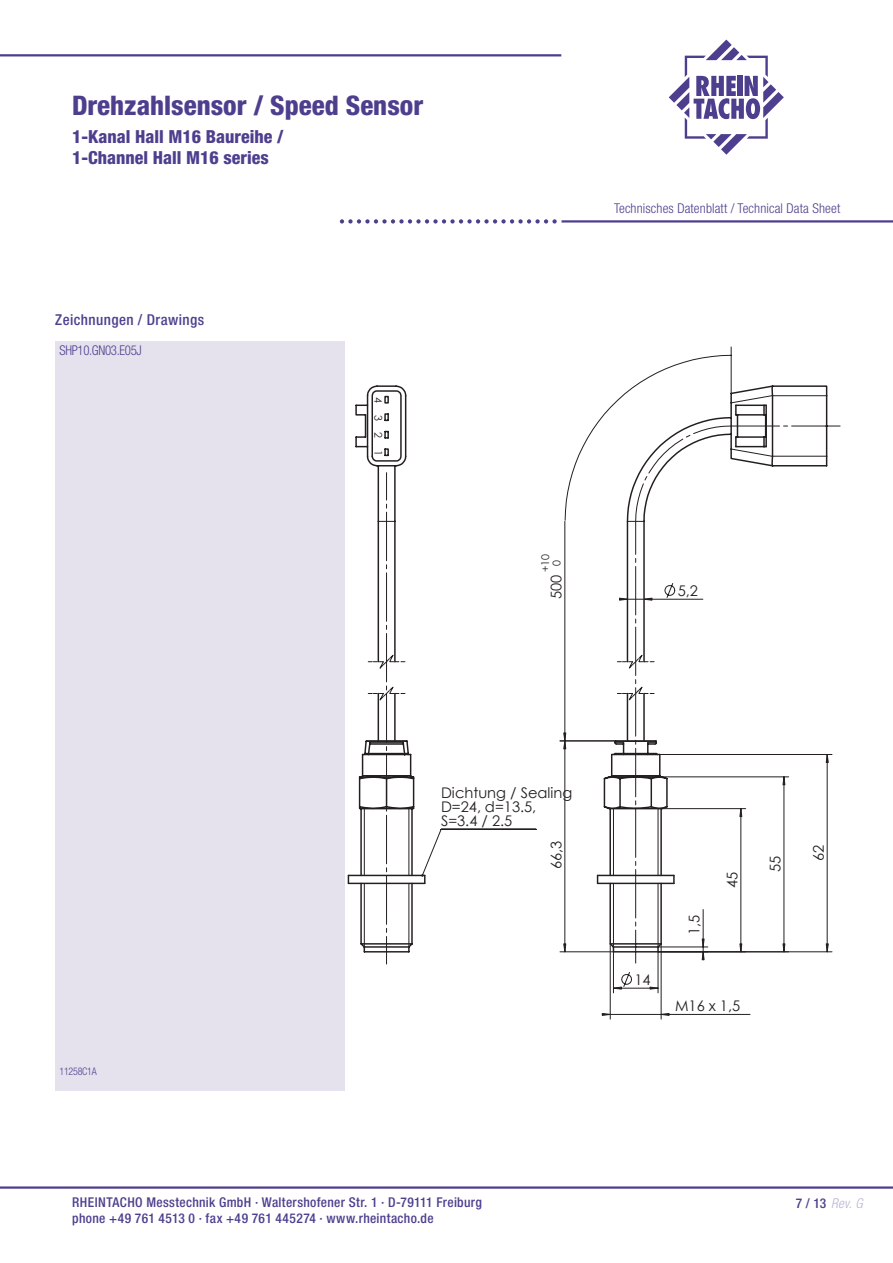
<style>
.page{position:relative;width:893px;height:1263px;background:#fff}
.page>*{position:absolute;margin:0;border:0;box-sizing:border-box;transform-origin:0 0}
.t1{font:800 condensed 27px "Helvetica Neue LT Std";color:#4e3f8e}
.t2{font:800 condensed 18px/21.6px "Helvetica Neue LT Std";color:#4e3f8e}
.t3{font:500 condensed 15px "Helvetica Neue LT Std";letter-spacing:.03em;color:#4e3f8e}
.t4{font:14.7px/14.2px "Century Gothic";color:#231f20}
.t5{font:500 condensed 13.5px/16.5px "Helvetica Neue LT Std";letter-spacing:.025em;color:#4e3f8e}
.t6{font:300 condensed 13.5px "Helvetica Neue LT Std";letter-spacing:.01em;color:#4e3f8e}
.t7{font:300 condensed 13.5px "Helvetica Neue LT Std";letter-spacing:-.025em;color:#4e3f8e;scale:.95 1}
.t8{font:italic 300 condensed 13.5px "Helvetica Neue LT Std";color:#bab3d2}
.t9{font:10.65px/11.2px "Century Gothic";color:#231f20;text-align:center}
.t10{font:300 condensed 10.5px "Helvetica Neue LT Std";letter-spacing:-.025em;color:#4e3f8e;scale:.95 1}
.s1{font-weight:500;font-style:normal;color:#4e3f8e}
</style>
<div class="page">
<hr style="left:0;top:1186px;width:893px;height:3px;background:#4e3f8e">
<svg style="left:669px;top:40px;width:115px;height:115px"></svg>
<hr style="left:561px;top:220px;width:332px;height:3px;background:#4e3f8e">
<svg style="left:340px;top:219px;width:217px;height:5px"></svg>
<hr style="left:0;top:54px;width:561px;height:2px;background:#4e3f8e">
<div style="left:55px;top:341px;width:289px;height:750px;background:#e5e2ee"></div>
<hr style="left:658px;top:952px;width:1px;height:41px;background:#231f20">
<hr style="left:613px;top:952px;width:1px;height:41px;background:#231f20">
<svg style="left:660px;top:1013px;width:10px;height:3px"></svg>
<svg style="left:602px;top:1013px;width:8px;height:3px"></svg>
<hr style="left:661px;top:944px;width:1px;height:75px;background:#231f20">
<hr style="left:610px;top:944px;width:1px;height:75px;background:#231f20">
<hr style="left:661px;top:1014px;width:89px;height:1px;background:#231f20">
<hr style="left:602px;top:1014px;width:59px;height:1px;background:#231f20">
<svg style="left:564px;top:346px;width:277px;height:607px"></svg>
<svg style="left:559px;top:521px;width:146px;height:469px"></svg>
<svg style="left:347px;top:385px;width:190px;height:580px"></svg>
<h1 class="t1" style="left:72px;top:89px;width:353px">Drehzahlsensor / Speed Sensor</h1>
<h2 class="t2" style="left:72px;top:125px;width:213px">1-Kanal Hall M16 Baureihe /<br>1-Channel Hall M16 series</h2>
<p class="t3" style="left:55px;top:311px;width:150px">Zeichnungen / Drawings</p>
<p class="t7" style="left:60px;top:343px;width:88px">SHP10.GN03.E05J</p>
<p class="t9" style="left:384px;top:397px;width:61px;rotate:90deg">4 3 2 1</p>
<p class="t6" style="left:614px;top:200px;width:228px">Technisches Datenblatt / Technical Data Sheet</p>
<p class="t9" style="left:540px;top:572px;width:20px;rotate:-90deg">+10<br>0</p>
<p class="t4" style="left:549px;top:599px;width:26px;rotate:-90deg">500</p>
<p class="t4" style="left:678px;top:584px;width:22px">5,2</p>
<p class="t10" style="left:60px;top:1065px;width:41px">11258C1A</p>
<p class="t4" style="left:441px;top:785px;width:133px">Dichtung / Sealing<br>D=24, d=13.5,<br>S=3.4 / 2.5</p>
<p class="t4" style="left:549px;top:869px;width:30px;rotate:-90deg">66,3</p>
<p class="t4" style="left:634px;top:972px;width:18px">14</p>
<p class="t4" style="left:687px;top:935px;width:22px;rotate:-90deg">1,5</p>
<p class="t4" style="left:725px;top:888px;width:18px;rotate:-90deg">45</p>
<p class="t4" style="left:675px;top:999px;width:67px">M16 x 1,5</p>
<p class="t4" style="left:768px;top:872px;width:18px;rotate:-90deg">55</p>
<p class="t4" style="left:811px;top:861px;width:18px;rotate:-90deg">62</p>
<p class="t5" style="left:72px;top:1193px;width:411px">RHEINTACHO Messtechnik GmbH · Waltershofener Str. 1 · D-79111 Freiburg phone +49 761 4513 0 · fax +49 761 445274 · www.rheintacho.de</p>
<p class="t8" style="left:796px;top:1196px;width:69px"><span class="s1">7 / 13</span> Rev. G</p>
</div>
